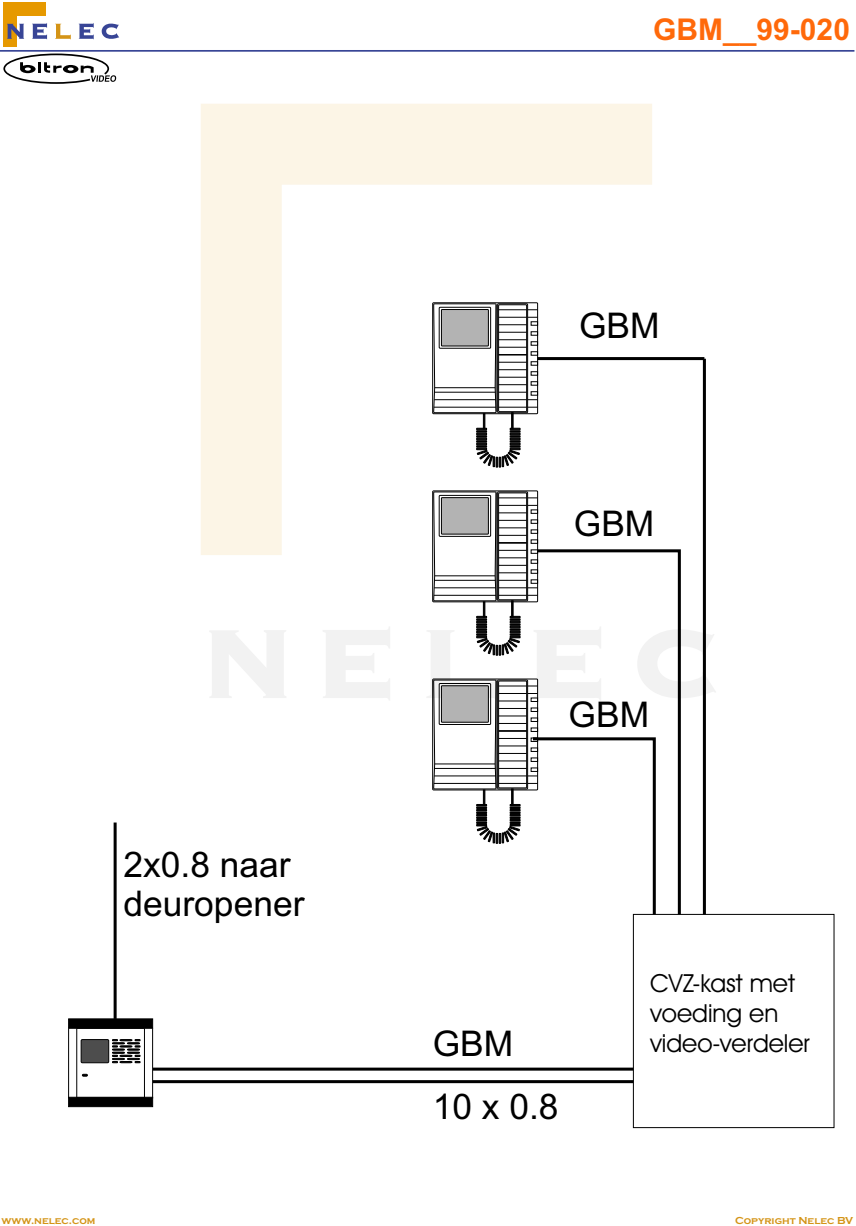
<style>
.page{position:relative;width:856px;height:1226px;background:#fff}
.page>*{position:absolute;margin:0;border:0;box-sizing:border-box;transform-origin:0 0}
.t1{font:35.4px/39.6px "Arial";color:#000}
.t2{font:700 30px "Arial";color:#ff690a}
.t3{font:25.05px/30px "Avant Garde IT Cby BT";color:#000}
.t4{font:700 10.5px "Copperplate Gothic";color:#d49417}
</style>
<div class="page">
<svg style="left:201px;top:104px;width:451px;height:451px"></svg>
<hr style="left:0;top:50px;width:854px;height:2px;background:#384596">
<div style="left:3px;top:2px;width:14px;height:45px;background:#e69900"></div>
<div style="left:3px;top:2px;width:43px;height:14px;background:#e69900"></div>
<svg style="left:32px;top:23px;width:15px;height:16px"></svg>
<svg style="left:55px;top:24px;width:16px;height:16px"></svg>
<svg style="left:79px;top:23px;width:15px;height:16px"></svg>
<svg style="left:102px;top:23px;width:17px;height:16px"></svg>
<svg style="left:7px;top:24px;width:17px;height:15px"></svg>
<svg style="left:323px;top:627px;width:67px;height:73px"></svg>
<svg style="left:682px;top:626px;width:34px;height:75px"></svg>
<svg style="left:209px;top:630px;width:77px;height:68px"></svg>
<svg style="left:3px;top:54px;width:113px;height:30px"></svg>
<hr style="left:434px;top:407px;width:62px;height:1px;background:#000">
<hr style="left:434px;top:399px;width:62px;height:1px;background:#000">
<hr style="left:434px;top:392px;width:61px;height:1px;background:#000">
<svg style="left:500px;top:362px;width:36px;height:23px"></svg>
<div style="left:432px;top:303px;width:106px;height:111px;border:1px solid #000"></div>
<div style="left:433px;top:304px;width:63px;height:109px;border:1px solid #000"></div>
<hr style="left:496px;top:305px;width:1px;height:107px;background:#000">
<hr style="left:435px;top:387px;width:60px;height:1px;background:#000">
<div style="left:439px;top:307px;width:52px;height:41px;border:1px solid #000"></div>
<div style="left:441px;top:309px;width:48px;height:37px;background:#b3b3b3;border:1px solid #000"></div>
<div style="left:497px;top:304px;width:31px;height:109px;border:1px solid #000"></div>
<div style="left:498px;top:305px;width:29px;height:107px;border:1px solid #000"></div>
<svg style="left:499px;top:332px;width:39px;height:23px"></svg>
<svg style="left:499px;top:309px;width:39px;height:1px"></svg>
<svg style="left:476px;top:407px;width:62px;height:60px"></svg>
<svg style="left:499px;top:391px;width:39px;height:9px"></svg>
<svg style="left:499px;top:317px;width:39px;height:8px"></svg>
<hr style="left:434px;top:587px;width:62px;height:1px;background:#000">
<hr style="left:434px;top:580px;width:61px;height:1px;background:#000">
<svg style="left:500px;top:550px;width:34px;height:23px"></svg>
<div style="left:432px;top:491px;width:106px;height:111px;border:1px solid #000"></div>
<div style="left:433px;top:492px;width:63px;height:109px;border:1px solid #000"></div>
<hr style="left:496px;top:493px;width:1px;height:107px;background:#000">
<hr style="left:435px;top:576px;width:60px;height:1px;background:#000">
<div style="left:439px;top:495px;width:52px;height:41px;border:1px solid #000"></div>
<div style="left:441px;top:497px;width:48px;height:37px;background:#b3b3b3;border:1px solid #000"></div>
<div style="left:497px;top:492px;width:31px;height:109px;border:1px solid #000"></div>
<div style="left:498px;top:493px;width:29px;height:107px;border:1px solid #000"></div>
<svg style="left:499px;top:520px;width:39px;height:24px"></svg>
<svg style="left:499px;top:498px;width:39px;height:1px"></svg>
<svg style="left:499px;top:580px;width:35px;height:8px"></svg>
<svg style="left:499px;top:505px;width:39px;height:9px"></svg>
<hr style="left:434px;top:783px;width:62px;height:1px;background:#000">
<hr style="left:434px;top:776px;width:62px;height:1px;background:#000">
<hr style="left:434px;top:768px;width:61px;height:1px;background:#000">
<div style="left:433px;top:680px;width:63px;height:109px;border:1px solid #000"></div>
<hr style="left:496px;top:681px;width:1px;height:107px;background:#000">
<hr style="left:435px;top:764px;width:60px;height:1px;background:#000">
<div style="left:439px;top:683px;width:52px;height:42px;border:1px solid #000"></div>
<div style="left:441px;top:686px;width:48px;height:36px;background:#b3b3b3;border:1px solid #000"></div>
<svg style="left:427px;top:595px;width:107px;height:107px"></svg>
<svg style="left:112px;top:1039px;width:28px;height:24px"></svg>
<hr style="left:77px;top:1028px;width:67px;height:1px;background:#000">
<svg style="left:82px;top:1074px;width:6px;height:2px"></svg>
<div style="left:81px;top:1039px;width:28px;height:24px;background:#4d4d4d;border:1px solid #000"></div>
<svg style="left:68px;top:1097px;width:85px;height:10px"></svg>
<hr style="left:68px;top:1028px;width:1px;height:70px;background:#000">
<hr style="left:152px;top:1028px;width:1px;height:70px;background:#000">
<hr style="left:76px;top:1028px;width:1px;height:70px;background:#000">
<hr style="left:144px;top:1028px;width:1px;height:70px;background:#000">
<svg style="left:68px;top:1018px;width:85px;height:10px"></svg>
<div style="left:633px;top:914px;width:201px;height:214px;border:1px solid #000"></div>
<hr style="left:153px;top:1080px;width:480px;height:3px;background:#000">
<svg style="left:153px;top:1067px;width:480px;height:4px;background:#3d3d3d"></svg>
<svg style="left:476px;top:708px;width:58px;height:136px"></svg>
<svg style="left:534px;top:548px;width:148px;height:369px"></svg>
<hr style="left:703px;top:359px;width:3px;height:555px;background:#000">
<hr style="left:537px;top:357px;width:167px;height:3px;background:#000">
<hr style="left:114px;top:822px;width:3px;height:197px;background:#000">
<p class="t2" style="left:653px;top:18px;width:198px">GBM__99-020</p>
<p class="t1" style="left:579px;top:309px;width:82px">GBM</p>
<p class="t1" style="left:574px;top:507px;width:82px">GBM</p>
<p class="t1" style="left:124px;top:848px;width:182px">2x0.8 naar deuropener</p>
<p class="t1" style="left:569px;top:698px;width:82px">GBM</p>
<p class="t1" style="left:433px;top:1027px;width:82px">GBM</p>
<p class="t1" style="left:433px;top:1090px;width:127px">10 x 0.8</p>
<p class="t3" style="left:650px;top:970px;width:161px">CVZ-kast met voeding en video-verdeler</p>
<p class="t4" style="left:1px;top:1214px;width:96px">www.nelec.com</p>
<p class="t4" style="left:735px;top:1214px;width:120px">Copyright Nelec BV</p>
</div>
